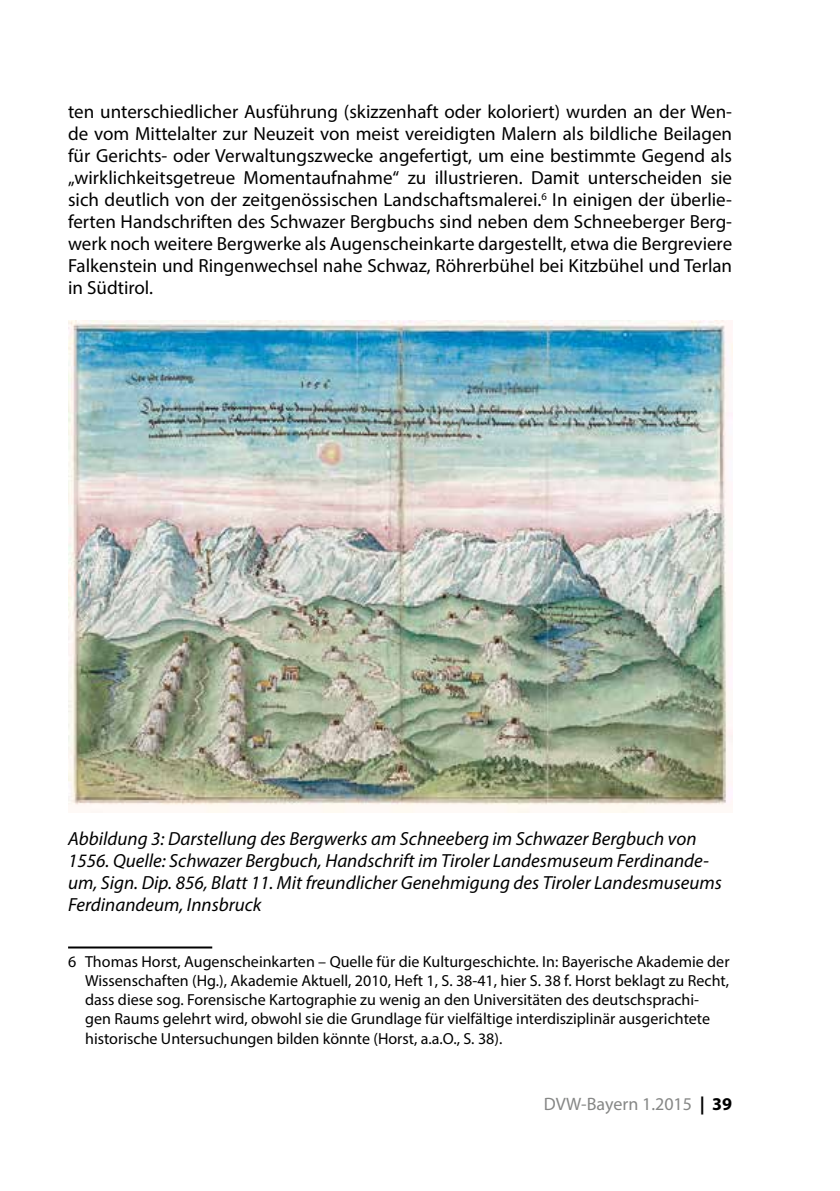
<style>
.page{position:relative;width:840px;height:1191px;background:#fff}
.page>*{position:absolute;margin:0;border:0;box-sizing:border-box;transform-origin:0 0}
.t1{font:19px/22px "Myriad Pro";color:#000;text-align:justify}
.t2{font:italic 19px/22px "Myriad Pro";color:#000}
.t3{font:18px "Myriad Pro";color:#868786}
.t4{font:16px/19.2px "Myriad Pro";color:#000}
.s1{font-weight:700;color:#000}
</style>
<div class="page">
<hr style="left:68px;top:946px;width:144px;height:2px;background:#000">
<img style="left:68px;top:320px;width:663px;height:492px">
<p class="t1" style="left:68px;top:101px;width:665px">ten unterschiedlicher Ausführung (skizzenhaft oder koloriert) wurden an der Wen&shy;de vom Mittelalter zur Neuzeit von meist vereidigten Malern als bildliche Beilagen für Gerichts- oder Verwaltungszwecke angefertigt, um eine bestimmte Gegend als „wirklichkeitsgetreue Momentaufnahme“ zu illustrieren. Damit unterscheiden sie sich deutlich von der zeitgenössischen Landschaftsmalerei.<sup>6</sup> In einigen der überlie&shy;ferten Handschriften des Schwazer Bergbuchs sind neben dem Schneeberger Berg&shy;werk noch weitere Bergwerke als Augenscheinkarte dargestellt, etwa die Bergreviere Falkenstein und Ringenwechsel nahe Schwaz, Röhrerbühel bei Kitzbühel und Terlan in Südtirol.</p>
<p class="t2" style="left:68px;top:827px;width:655px">Abbildung 3: Darstellung des Bergwerks am Schneeberg im Schwazer Bergbuch von 1556. Quelle: Schwazer Bergbuch, Handschrift im Tiroler Landesmuseum Ferdinande&shy;um, Sign. Dip. 856, Blatt 11. Mit freundlicher Genehmigung des Tiroler Landesmuseums Ferdinandeum, Innsbruck</p>
<p class="t4" style="left:85px;top:951px;width:645px;text-indent:-17px">6 Thomas Horst, Augenscheinkarten – Quelle für die Kulturgeschichte. In: Bayerische Akademie der Wissenschaften (Hg.), Akademie Aktuell, 2010, Heft 1, S. 38-41, hier S. 38 f. Horst beklagt zu Recht, dass diese sog. Forensische Kartographie zu wenig an den Universitäten des deutschsprachi-<br>gen Raums gelehrt wird, obwohl sie die Grundlage für vielfältige interdisziplinär ausgerichtete historische Untersuchungen bilden könnte (Horst, a.a.O., S. 38).</p>
<p class="t3" style="left:543px;top:1093px;width:190px">DVW-Bayern 1.2015 <span class="s1">| 39</span></p>
</div>
